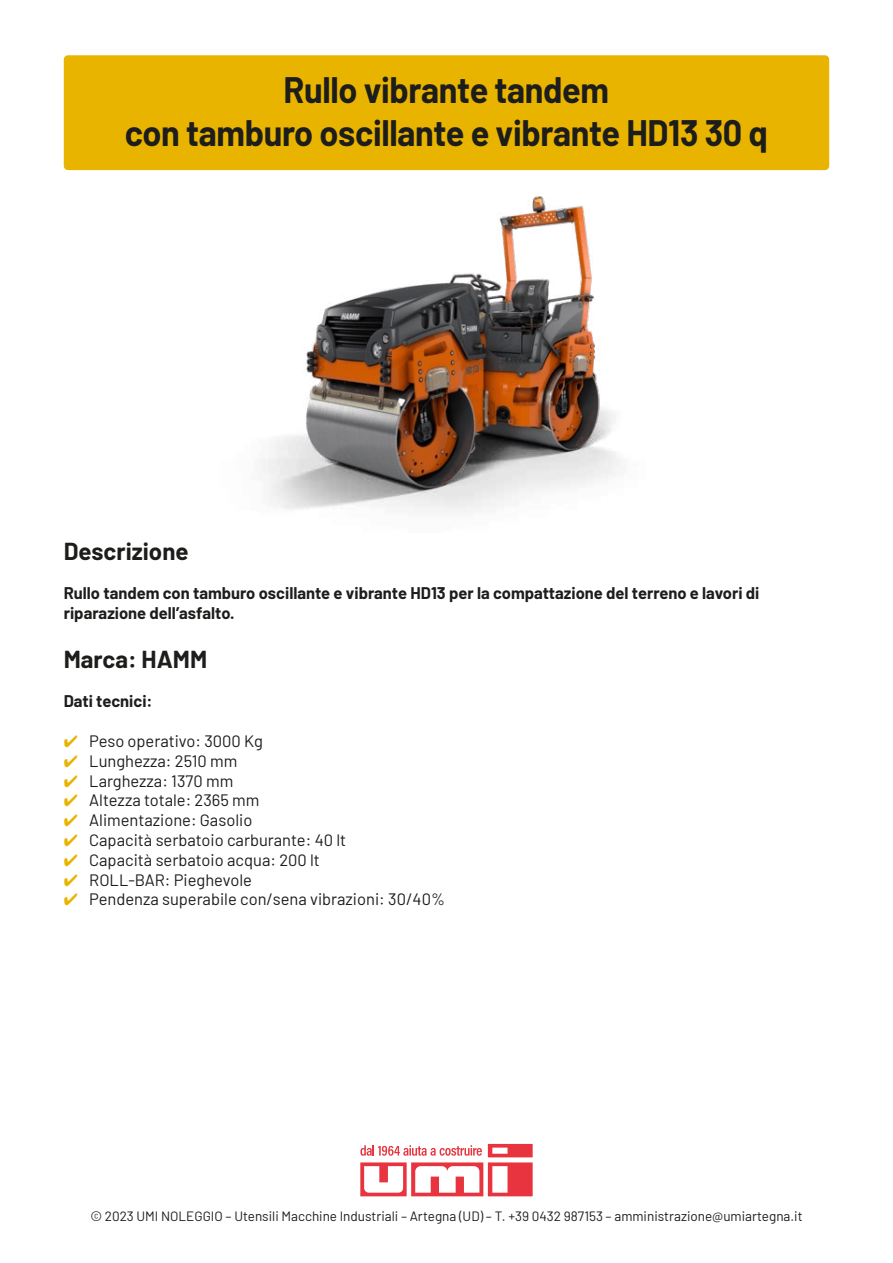
<style>
.page{position:relative;width:893px;height:1263px;background:#fff}
.page>*{position:absolute;margin:0;border:0;box-sizing:border-box;transform-origin:0 0}
.t1{font:700 36px/43.2px "Barlow";letter-spacing:-.01em;color:#1d1d1b;text-align:center;scale:.95 1}
.t2{font:700 24px "Barlow";color:#1d1d1b}
.t3{font:16.5px "Barlow";color:#1d1d1b}
.t4{font:700 16.5px/19.8px "Barlow";color:#1d1d1b}
.t5{font:13.5px "Barlow";color:#1d1d1b}
.s1{color:#e9b400}
</style>
<div class="page">
<img style="left:71px;top:170px;width:717px;height:342px">
<svg style="left:360px;top:1144px;width:173px;height:52px"></svg>
<div style="left:64px;top:55px;width:765px;height:115px;background:#e9b400;border-radius:4px"></div>
<h1 class="t1" style="left:125px;top:66px;width:678px">Rullo vibrante tandem<br>con tamburo oscillante e vibrante HD13 30 q</h1>
<h2 class="t2" style="left:64px;top:533px;width:126px">Descrizione</h2>
<p class="t4" style="left:64px;top:582px;width:697px">Rullo tandem con tamburo oscillante e vibrante HD13 per la compattazione del terreno e lavori di riparazione dell’asfalto.</p>
<h2 class="t2" style="left:64px;top:641px;width:145px">Marca: HAMM</h2>
<p class="t4" style="left:64px;top:690px;width:90px">Dati tecnici:</p>
<p class="t3" style="left:64px;top:729px;width:201px"><span class="s1">✔</span> Peso operativo: 3000 Kg</p>
<p class="t3" style="left:64px;top:749px;width:175px"><span class="s1">✔</span> Lunghezza: 2510 mm</p>
<p class="t3" style="left:64px;top:769px;width:171px"><span class="s1">✔</span> Larghezza: 1370 mm</p>
<p class="t3" style="left:64px;top:788px;width:197px"><span class="s1">✔</span> Altezza totale: 2365 mm</p>
<p class="t3" style="left:64px;top:808px;width:190px"><span class="s1">✔</span> Alimentazione: Gasolio</p>
<p class="t3" style="left:64px;top:828px;width:284px"><span class="s1">✔</span> Capacità serbatoio carburante: 40 lt</p>
<p class="t3" style="left:64px;top:848px;width:258px"><span class="s1">✔</span> Capacità serbatoio acqua: 200 lt</p>
<p class="t3" style="left:64px;top:868px;width:190px"><span class="s1">✔</span> ROLL-BAR: Pieghevole</p>
<p class="t3" style="left:64px;top:887px;width:383px"><span class="s1">✔</span> Pendenza superabile con/sena vibrazioni: 30/40%</p>
<p class="t5" style="left:90px;top:1206px;width:714px">© 2023 UMI NOLEGGIO – Utensili Macchine Industriali – Artegna (UD) – T. +39 0432 987153 – amministrazione@umiartegna.it</p>
</div>
